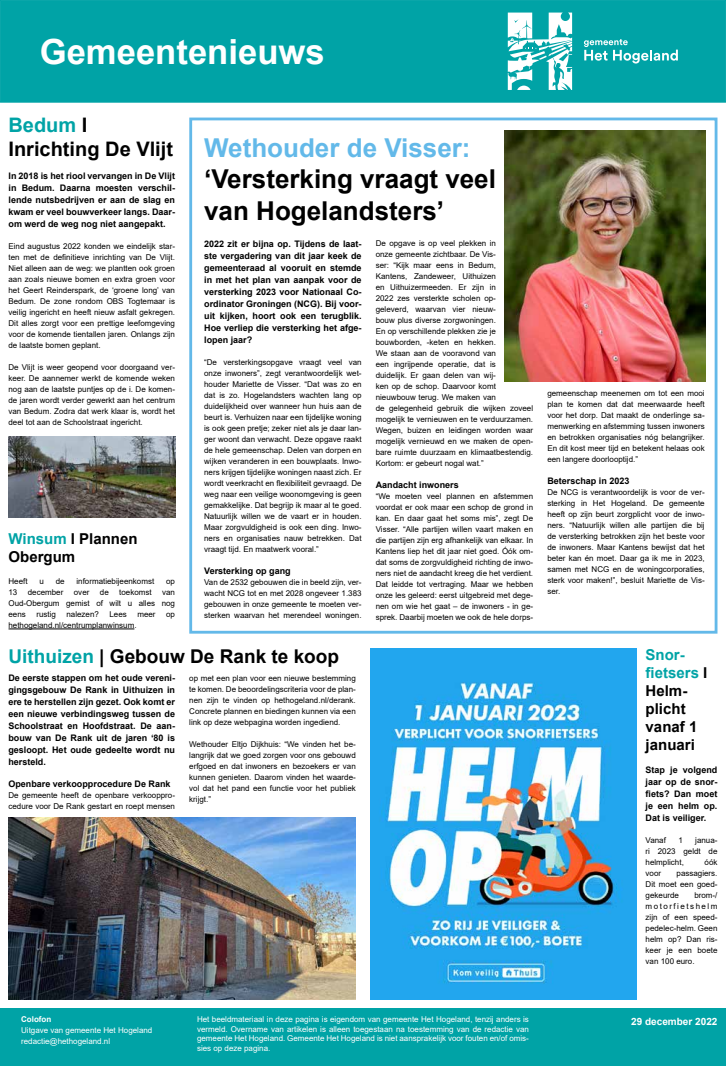
<style>
.page{position:relative;width:726px;height:1066px;background:#fff}
.page>*{position:absolute;margin:0;border:0;box-sizing:border-box;transform-origin:0 0}
.t1{font:700 34.7px "Arial";color:#fff}
.t2{font:700 26px/31.2px "Arial";color:#000}
.t3{font:700 26px "Arial";color:#63b9e9}
.t4{font:700 20px/24px "Arial";color:#000}
.t5{font:700 19px "Arial";color:#000}
.t6{font:700 15px/18px "Arial";color:#000}
.t7{font:700 10px "Arial";color:#fff}
.t8{font:700 9px/12px "Arial";color:#000;text-align:justify}
.t9{font:8px/11px "Arial";color:#000;text-align:justify}
.t10{font:8px/9.6px "Arial";color:#fff}
.t11{font:700 8px "Arial";color:#fff}
.s1{color:#00a3a6}
</style>
<div class="page">
<div style="left:0;top:0;width:726px;height:103px;background:#00a3a6;border:1px solid #00a3a6"></div>
<svg style="left:584px;top:39px;width:94px;height:25px"></svg>
<svg style="left:508px;top:13px;width:64px;height:77px"></svg>
<div style="left:0;top:1008px;width:726px;height:58px;background:#00a3a6"></div>
<div style="left:189px;top:118px;width:528px;height:516px;border:3px solid #63b9e9"></div>
<img style="left:504px;top:130px;width:201px;height:251px">
<img style="left:8px;top:818px;width:348px;height:181px">
<img style="left:370px;top:649px;width:266px;height:350px">
<hr style="left:9px;top:629px;width:125px;height:1px;background:#000">
<img style="left:8px;top:436px;width:167px;height:81px">
<h1 class="t1" style="left:40px;top:27px;width:286px">Gemeentenieuws</h1>
<h3 class="t4" style="left:9px;top:113px;width:166px"><span class="s1">Bedum</span> I<br>Inrichting De Vlijt</h3>
<p class="t8" style="left:9px;top:170px;width:168px">In 2018 is het riool vervangen in De Vlijt in Bedum. Daarna moesten verschil&shy;lende nutsbedrijven er aan de slag en kwam er veel bouwverkeer langs. Daar&shy;om werd de weg nog niet aangepakt.</p>
<p class="t9" style="left:9px;top:241px;width:168px">Eind augustus 2022 konden we eindelijk star&shy;ten met de definitieve inrichting van De Vlijt.<br>Niet alleen aan de weg: we plantten ook groen aan zoals nieuwe bomen en extra groen voor het Geert Reinderspark, de ‘groene long’ van Bedum. De zone rondom OBS Togtemaar is veilig ingericht en heeft nieuw asfalt gekregen.<br>Dit alles zorgt voor een prettige leefomgeving voor de komende tientallen jaren. Onlangs zijn de laatste bomen geplant.</p>
<p class="t9" style="left:9px;top:362px;width:168px">De Vlijt is weer geopend voor doorgaand ver&shy;keer. De aannemer werkt de komende weken nog aan de laatste puntjes op de i. De komen&shy;de jaren wordt verder gewerkt aan het centrum van Bedum. Zodra dat werk klaar is, wordt het deel tot aan de Schoolstraat ingericht.</p>
<h3 class="t6" style="left:9px;top:530px;width:131px"><span class="s1">Winsum</span> I Plannen<br>Obergum</h3>
<p class="t9" style="left:9px;top:576px;width:21px">Heeft</p>
<p class="t9" style="left:39px;top:576px;width:6px">u</p>
<p class="t9" style="left:56px;top:576px;width:10px">de</p>
<p class="t9" style="left:76px;top:576px;width:79px">informatiebijeenkomst</p>
<p class="t9" style="left:166px;top:576px;width:10px">op</p>
<p class="t9" style="left:9px;top:587px;width:10px">13</p>
<p class="t9" style="left:28px;top:587px;width:37px">december</p>
<p class="t9" style="left:74px;top:587px;width:17px">over</p>
<p class="t9" style="left:100px;top:587px;width:10px">de</p>
<p class="t9" style="left:119px;top:587px;width:34px">toekomst</p>
<p class="t9" style="left:9px;top:587px;width:168px;text-indent:154px">van Oud-Obergum gemist of wilt u alles nog eens</p>
<p class="t9" style="left:36px;top:609px;width:21px">rustig</p>
<p class="t9" style="left:66px;top:609px;width:34px">nalezen?</p>
<p class="t9" style="left:109px;top:609px;width:19px">Lees</p>
<p class="t9" style="left:137px;top:609px;width:20px">meer</p>
<p class="t9" style="left:166px;top:609px;width:10px">op</p>
<p class="t9" style="left:9px;top:620px;width:130px">hethogeland.nl/centrumplanwinsum.</p>
<h2 class="t3" style="left:204px;top:130px;width:268px">Wethouder de Visser:</h2>
<h2 class="t2" style="left:204px;top:164px;width:293px">‘Versterking vraagt veel van Hogelandsters’</h2>
<p class="t8" style="left:204px;top:238px;width:159px">2022 zit er bijna op. Tijdens de laat&shy;ste vergadering van dit jaar keek de gemeenteraad al vooruit en stemde in met het plan van aanpak voor de versterking 2023 voor Nationaal Co&shy;ördinator Groningen (NCG). Bij voor&shy;uit kijken, hoort ook een terugblik.<br>Hoe verliep die versterking het afge&shy;lopen jaar?</p>
<p class="t9" style="left:204px;top:356px;width:159px">“De versterkingsopgave vraagt veel van onze inwoners”, zegt verantwoordelijk wet&shy;houder Mariette de Visser. “Dat was zo en dat is zo. Hogelandsters wachten lang op duidelijkheid over wanneer hun huis aan de beurt is. Verhuizen naar een tijdelijke woning is ook geen pretje; zeker niet als je daar lan&shy;ger woont dan verwacht. Deze opgave raakt de hele gemeenschap. Delen van dorpen en wijken veranderen in een bouwplaats. Inwo&shy;ners krijgen tijdelijke woningen naast zich. Er wordt veerkracht en flexibiliteit gevraagd. De weg naar een veilige woonomgeving is geen gemakkelijke. Dat begrijp ik maar al te goed.<br>Natuurlijk willen we de vaart er in houden.<br>Maar zorgvuldigheid is ook een ding. Inwo&shy;ners en organisaties nauw betrekken. Dat vraagt tijd. En maatwerk vooral.”</p>
<p class="t8" style="left:204px;top:565px;width:88px">Versterking op gang</p>
<p class="t9" style="left:204px;top:576px;width:159px">Van de 2532 gebouwen die in beeld zijn, ver&shy;wacht NCG tot en met 2028 ongeveer 1.383 gebouwen in onze gemeente te moeten ver&shy;sterken waarvan het merendeel woningen.</p>
<p class="t9" style="left:376px;top:238px;width:159px;text-align:left">De opgave is op veel plekken in<br>onze gemeente zichtbaar. De Vis-<br>ser: “Kijk maar eens in Bedum,<br>Kantens, Zandeweer, Uithuizen<br>en Uithuizermeeden. Er zijn in<br>2022 zes versterkte scholen op-<br>geleverd, waarvan vier nieuw-<br>bouw plus diverse zorgwoningen.<br>En op verschillende plekken zie je bouwborden, -keten en hekken.<br>We staan aan de vooravond van<br>een ingrijpende operatie, dat is<br>duidelijk. Er gaan delen van wij-<br>ken op de schop. Daarvoor komt nieuwbouw terug. We maken van<br>de gelegenheid gebruik die wijken zoveel mogelijk te vernieuwen en te verduurzamen.<br>Wegen, buizen en leidingen worden waar mogelijk vernieuwd en we maken de open&shy;bare ruimte duurzaam en klimaatbestendig.<br>Kortom: er gebeurt nogal wat.”</p>
<p class="t8" style="left:376px;top:479px;width:85px">Aandacht inwoners</p>
<p class="t9" style="left:376px;top:491px;width:159px">“We moeten veel plannen en afstemmen voordat er ook maar een schop de grond in kan. En daar gaat het soms mis”, zegt De Visser. “Alle partijen willen vaart maken en die partijen zijn erg afhankelijk van elkaar. In Kantens liep het dit jaar niet goed. Óók om&shy;dat soms de zorgvuldigheid richting de inwo&shy;ners niet de aandacht kreeg die het verdient.<br>Dat leidde tot vertraging. Maar we hebben onze les geleerd: eerst uitgebreid met dege&shy;nen om wie het gaat – de inwoners - in ge&shy;sprek. Daarbij moeten we ook de hele dorps-</p>
<h3 class="t5" style="left:9px;top:642px;width:332px"><span class="s1">Uithuizen</span> | Gebouw De Rank te koop</h3>
<p class="t8" style="left:8px;top:672px;width:168px">De eerste stappen om het oude vereni&shy;gingsgebouw De Rank in Uithuizen in ere te herstellen zijn gezet. Ook komt er een nieuwe verbindingsweg tussen de Schoolstraat en Hoofdstraat. De aan&shy;bouw van De Rank uit de jaren ‘80 is gesloopt. Het oude gedeelte wordt nu hersteld.</p>
<p class="t8" style="left:8px;top:778px;width:164px">Openbare verkoopprocedure De Rank</p>
<p class="t9" style="left:8px;top:790px;width:168px">De gemeente heeft de openbare verkooppro&shy;cedure voor De Rank gestart en roept mensen</p>
<p class="t9" style="left:189px;top:672px;width:168px">op met een plan voor een nieuwe bestemming te komen. De beoordelingscriteria voor de plan&shy;nen zijn te vinden op hethogeland.nl/derank.<br>Concrete plannen en biedingen kunnen via een link op deze webpagina worden ingediend.</p>
<p class="t9" style="left:189px;top:738px;width:168px">Wethouder Eltjo Dijkhuis: “We vinden het be&shy;langrijk dat we goed zorgen voor ons gebouwd erfgoed en dat inwoners en bezoekers er van kunnen genieten. Daarom vinden het waarde&shy;vol dat het pand een functie voor het publiek krijgt.”</p>
<p class="t9" style="left:547px;top:387px;width:159px">gemeenschap meenemen om tot een mooi plan te komen dat dat meerwaarde heeft voor het dorp. Dat maakt de onderlinge sa&shy;menwerking en afstemming tussen inwoners en betrokken organisaties nóg belangrijker.<br>En dit kost meer tijd en betekent helaas ook een langere doorlooptijd.”</p>
<p class="t8" style="left:547px;top:475px;width:84px">Beterschap in 2023</p>
<p class="t9" style="left:547px;top:486px;width:159px">De NCG is verantwoordelijk is voor de ver&shy;sterking in Het Hogeland. De gemeente heeft op zijn beurt zorgplicht voor de inwo&shy;ners. “Natuurlijk willen alle partijen die bij de versterking betrokken zijn het beste voor de inwoners. Maar Kantens bewijst dat het beter kan én moet. Daar ga ik me in 2023, samen met NCG en de woningcorporaties, sterk voor maken!”, besluit Mariette de Vis&shy;ser.</p>
<h3 class="t6" style="left:645px;top:645px;width:63px"><span class="s1">Snor&shy;fietsers</span> I<br>Helm&shy;plicht vanaf 1 januari</h3>
<p class="t8" style="left:645px;top:764px;width:73px">Stap je volgend jaar op de snor&shy;fiets? Dan moet je een helm op.<br>Dat is veiliger.</p>
<p class="t9" style="left:645px;top:834px;width:22px">Vanaf</p>
<p class="t9" style="left:678px;top:834px;width:6px">1</p>
<p class="t9" style="left:645px;top:834px;width:73px;text-indent:50px">janua&shy;ri 2023 geldt de helmplicht,</p>
<p class="t9" style="left:704px;top:856px;width:14px">óók</p>
<p class="t9" style="left:645px;top:867px;width:73px;text-indent:31px">passagiers.<br>Dit moet een goed&shy;gekeurde</p>
<p class="t9" style="left:645px;top:867px;width:17px">voor</p>
<p class="t9" style="left:645px;top:889px;width:73px;text-indent:49px">brom-/ motorfietshelm zijn of een speed&shy;pedelec-helm. Geen helm op? Dan ris&shy;keer je een boete van 100 euro.</p>
<p class="t11" style="left:21px;top:1013px;width:32px">Colofon</p>
<p class="t10" style="left:21px;top:1025px;width:133px;line-height:11px">Uitgave van gemeente Het Hogeland redactie@hethogeland.nl</p>
<p class="t10" style="left:197px;top:1014px;width:333px;text-align:justify">Het beeldmateriaal in deze pagina is eigendom van gemeente Het Hogeland, tenzij anders is vermeld. Overname van artikelen is alleen toegestaan na toestemming van de redactie van gemeente Het Hogeland. Gemeente Het Hogeland is niet aansprakelijk voor fouten en/of omis&shy;sies op deze pagina.</p>
<p class="t7" style="left:631px;top:1014px;width:88px">29 december 2022</p>
</div>
